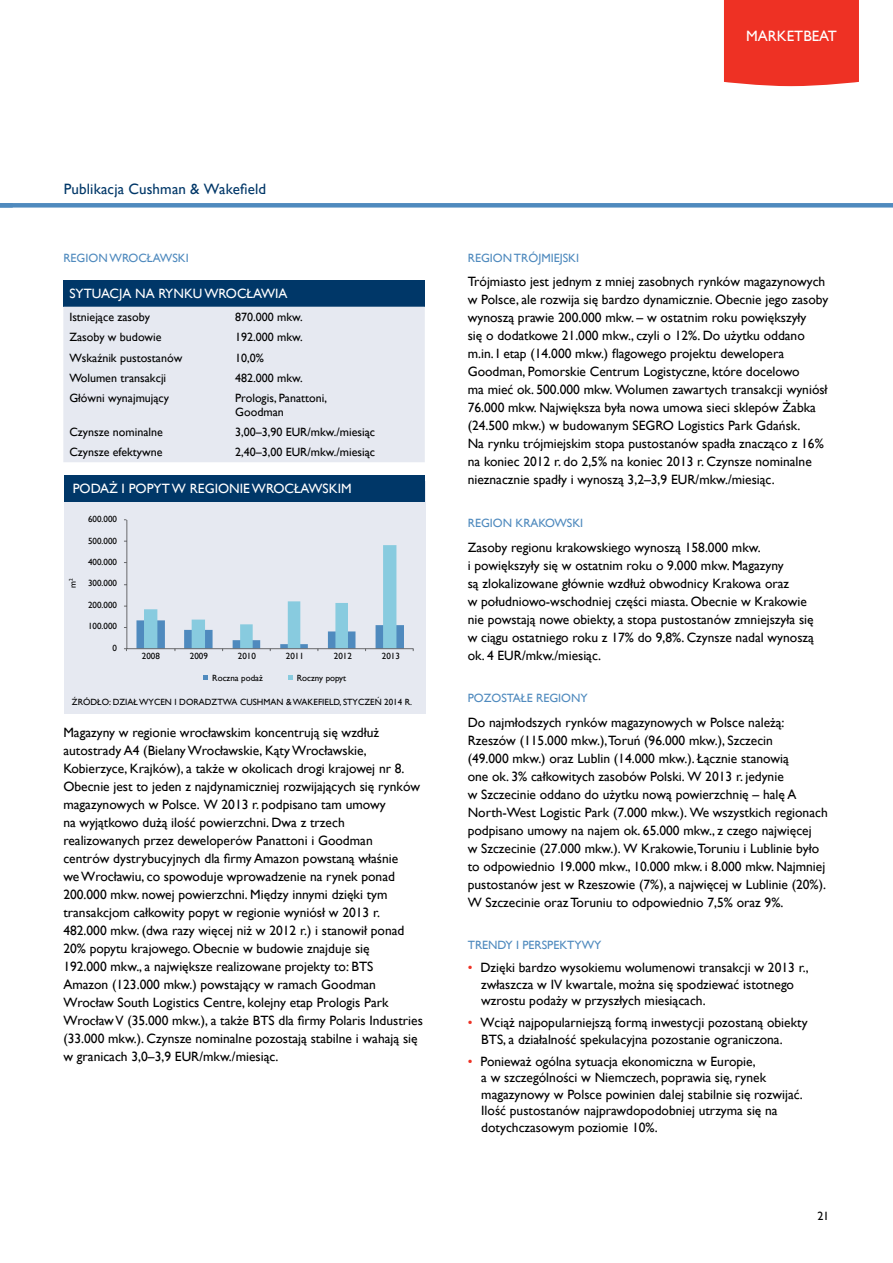
<style>
.page{position:relative;width:893px;height:1263px;background:#fff}
.page>*{position:absolute;margin:0;border:0;box-sizing:border-box;transform-origin:0 0}
.t1{font:15px "Gill Sans";letter-spacing:.01em;color:#003768}
.t2{font:15px "Gill Sans";color:#fff}
.t3{font:13.5px/18px "Gill Sans";color:#000}
.t4{font:13.5px "Gill Sans";color:#fff}
.t5{font:12px/13.5px "Gill Sans";color:#000}
.t6{font:12px "Gill Sans";color:#4f8abe}
.t7{font:9px "Gill Sans";color:#000}
.s1{color:#ee3124}
</style>
<div class="page">
<div style="left:0;top:203px;width:893px;height:5px;background:#4f8abe"></div>
<div style="left:724px;top:0;width:135px;height:86px;background:#ee3124"></div>
<div style="left:63px;top:280px;width:362px;height:27px;background:#003768"></div>
<div style="left:63px;top:307px;width:362px;height:155px;background:#e6e9f1"></div>
<div style="left:64px;top:481px;width:361px;height:232px;background:#e6e9f1"></div>
<div style="left:64px;top:475px;width:361px;height:26px;background:#003768"></div>
<svg style="left:203px;top:675px;width:5px;height:5px"></svg>
<svg style="left:288px;top:675px;width:5px;height:5px"></svg>
<hr style="left:126px;top:520px;width:1px;height:129px;background:#696a6d">
<hr style="left:127px;top:648px;width:287px;height:1px;background:#696a6d">
<svg style="left:136px;top:545px;width:268px;height:106px"></svg>
<p class="t2" style="left:746px;top:27px;width:75px">MARKETbeat</p>
<p class="t1" style="left:64px;top:180px;width:204px">Publikacja Cushman &amp; Wakefield</p>
<p class="t6" style="left:63px;top:251px;width:127px">REGION WROCŁAWSKI</p>
<p class="t4" style="left:69px;top:286px;width:220px">SYTUACJA NA RYNKU WROCŁAWIA</p>
<p class="t5" style="left:69px;top:310px;width:82px">Istniejące zasoby</p>
<p class="t5" style="left:235px;top:310px;width:69px">870.000 mkw.</p>
<p class="t5" style="left:69px;top:330px;width:94px">Zasoby w budowie</p>
<p class="t5" style="left:235px;top:330px;width:69px">192.000 mkw.</p>
<p class="t5" style="left:69px;top:351px;width:114px">Wskaźnik pustostanów</p>
<p class="t5" style="left:235px;top:351px;width:30px">10,0%</p>
<p class="t5" style="left:69px;top:371px;width:98px">Wolumen transakcji</p>
<p class="t5" style="left:235px;top:371px;width:69px">482.000 mkw.</p>
<p class="t5" style="left:69px;top:391px;width:101px">Główni wynajmujący</p>
<p class="t5" style="left:235px;top:391px;width:93px">Prologis, Panattoni,<br>Goodman</p>
<p class="t5" style="left:69px;top:425px;width:95px">Czynsze nominalne</p>
<p class="t5" style="left:235px;top:425px;width:141px">3,00–3,90 EUR/mkw./miesiąc</p>
<p class="t5" style="left:69px;top:445px;width:95px">Czynsze efektywne</p>
<p class="t5" style="left:235px;top:445px;width:141px">2,40–3,00 EUR/mkw./miesiąc</p>
<p class="t4" style="left:73px;top:480px;width:10px">podaż</p>
<p class="t4" style="left:122px;top:480px;width:17px">i popyt</p>
<p class="t4" style="left:172px;top:480px;width:27px">w regionie</p>
<p class="t4" style="left:252px;top:480px;width:10px">wrocławskim</p>
<p class="t7" style="left:67px;top:588px;width:11px;rotate:-90deg">m<sup>2</sup></p>
<p class="t7" style="left:88px;top:514px;width:30px">600.000</p>
<p class="t7" style="left:88px;top:535px;width:30px">500.000</p>
<p class="t7" style="left:88px;top:557px;width:30px">400.000</p>
<p class="t7" style="left:88px;top:578px;width:30px">300.000</p>
<p class="t7" style="left:88px;top:621px;width:30px">100.000</p>
<p class="t7" style="left:88px;top:599px;width:30px">200.000</p>
<p class="t7" style="left:112px;top:642px;width:6px">0</p>
<p class="t7" style="left:142px;top:651px;width:19px">2008</p>
<p class="t7" style="left:190px;top:651px;width:19px">2009</p>
<p class="t7" style="left:238px;top:651px;width:19px">2010</p>
<p class="t7" style="left:286px;top:651px;width:19px">2011</p>
<p class="t7" style="left:334px;top:651px;width:19px">2012</p>
<p class="t7" style="left:382px;top:651px;width:19px">2013</p>
<p class="t7" style="left:212px;top:673px;width:52px">Roczna podaż</p>
<p class="t7" style="left:297px;top:673px;width:51px">Roczny popyt</p>
<p class="t7" style="left:72px;top:696px;width:26px">Źródło</p>
<p class="t7" style="left:109px;top:696px;width:16px">: Dział</p>
<p class="t7" style="left:139px;top:696px;width:17px">Wycen</p>
<p class="t7" style="left:174px;top:696px;width:19px">i Doradztwa</p>
<p class="t7" style="left:240px;top:696px;width:14px">Cushman</p>
<p class="t7" style="left:286px;top:696px;width:22px">&amp; Wakefield</p>
<p class="t7" style="left:339px;top:696px;width:10px">, stycze</p>
<p class="t7" style="left:375px;top:696px;width:39px">ń 2014 R.</p>
<p class="t3" style="left:63px;top:723px;width:361px">Magazyny w regionie wrocławskim koncentrują się wzdłuż autostrady A4 (Bielany Wrocławskie, Kąty Wrocławskie, Kobierzyce, Krajków), a także w okolicach drogi krajowej nr 8.<br>Obecnie jest to jeden z najdynamiczniej rozwijających się rynków magazynowych w Polsce. W 2013 r. podpisano tam umowy<br>na wyjątkowo dużą ilość powierzchni. Dwa z trzech realizowanych przez deweloperów Panattoni i Goodman<br>centrów dystrybucyjnych dla firmy Amazon powstaną właśnie<br>we Wrocławiu, co spowoduje wprowadzenie na rynek ponad 200.000 mkw. nowej powierzchni. Między innymi dzięki tym transakcjom całkowity popyt w regionie wyniósł w 2013 r.<br>482.000 mkw. (dwa razy więcej niż w 2012 r.) i stanowił ponad 20% popytu krajowego. Obecnie w budowie znajduje się<br>192.000 mkw., a największe realizowane projekty to: BTS<br>Amazon (123.000 mkw.) powstający w ramach Goodman Wrocław South Logistics Centre, kolejny etap Prologis Park Wrocław V (35.000 mkw.), a także BTS dla firmy Polaris Industries (33.000 mkw.). Czynsze nominalne pozostają stabilne i wahają się w granicach 3,0–3,9 EUR/mkw./miesiąc.</p>
<p class="t6" style="left:468px;top:251px;width:113px">REGION TRÓJMIEJSKI</p>
<p class="t3" style="left:468px;top:273px;width:362px">Trójmiasto jest jednym z mniej zasobnych rynków magazynowych w Polsce, ale rozwija się bardzo dynamicznie. Obecnie jego zasoby wynoszą prawie 200.000 mkw. – w ostatnim roku powiększyły<br>się o dodatkowe 21.000 mkw., czyli o 12%. Do użytku oddano m.in. I etap (14.000 mkw.) flagowego projektu dewelopera Goodman, Pomorskie Centrum Logistyczne, które docelowo<br>ma mieć ok. 500.000 mkw. Wolumen zawartych transakcji wyniósł 76.000 mkw. Największa była nowa umowa sieci sklepów Żabka (24.500 mkw.) w budowanym SEGRO Logistics Park Gdańsk.<br>Na rynku trójmiejskim stopa pustostanów spadła znacząco z 16% na koniec 2012 r. do 2,5% na koniec 2013 r. Czynsze nominalne nieznacznie spadły i wynoszą 3,2–3,9 EUR/mkw./miesiąc.</p>
<p class="t6" style="left:468px;top:516px;width:117px">REGION KRAKOWSKI</p>
<p class="t3" style="left:468px;top:538px;width:348px">Zasoby regionu krakowskiego wynoszą 158.000 mkw.<br>i powiększyły się w ostatnim roku o 9.000 mkw. Magazyny<br>są zlokalizowane głównie wzdłuż obwodnicy Krakowa oraz<br>w południowo-wschodniej części miasta. Obecnie w Krakowie nie powstają nowe obiekty, a stopa pustostanów zmniejszyła się w ciągu ostatniego roku z 17% do 9,8%. Czynsze nadal wynoszą ok. 4 EUR/mkw./miesiąc.</p>
<p class="t6" style="left:468px;top:691px;width:122px">POZOSTAŁE REGIONY</p>
<p class="t3" style="left:468px;top:713px;width:362px">Do najmłodszych rynków magazynowych w Polsce należą:<br>Rzeszów (115.000 mkw.),Toruń (96.000 mkw.), Szczecin<br>(49.000 mkw.) oraz Lublin (14.000 mkw.). Łącznie stanowią<br>one ok. 3% całkowitych zasobów Polski. W 2013 r. jedynie<br>w Szczecinie oddano do użytku nową powierzchnię – halę A North-West Logistic Park (7.000 mkw.). We wszystkich regionach podpisano umowy na najem ok. 65.000 mkw., z czego najwięcej<br>w Szczecinie (27.000 mkw.). W Krakowie,Toruniu i Lublinie było to odpowiednio 19.000 mkw., 10.000 mkw. i 8.000 mkw. Najmniej pustostanów jest w Rzeszowie (7%), a najwięcej w Lublinie (20%).<br>W Szczecinie oraz Toruniu to odpowiednio 7,5% oraz 9%.</p>
<p class="t6" style="left:468px;top:938px;width:135px">TRENDY I PERSPEKTYWY</p>
<p class="t3" style="left:481px;top:959px;width:329px;line-height:16.5px;text-indent:-14px"><span class="s1">•</span> Dzięki bardzo wysokiemu wolumenowi transakcji w 2013 r., zwłaszcza w IV kwartale, można się spodziewać istotnego wzrostu podaży w przyszłych miesiącach.</p>
<p class="t3" style="left:481px;top:1014px;width:328px;line-height:16.5px;text-indent:-14px"><span class="s1">•</span> Wciąż najpopularniejszą formą inwestycji pozostaną obiekty<br>BTS, a działalność spekulacyjna pozostanie ograniczona.</p>
<p class="t3" style="left:481px;top:1052px;width:323px;line-height:16.5px;text-indent:-14px"><span class="s1">•</span> Ponieważ ogólna sytuacja ekonomiczna w Europie,<br>a w szczególności w Niemczech, poprawia się, rynek magazynowy w Polsce powinien dalej stabilnie się rozwijać.<br>Ilość pustostanów najprawdopodobniej utrzyma się na dotychczasowym poziomie 10%.</p>
<p class="t5" style="left:818px;top:1209px;width:13px">21</p>
</div>
